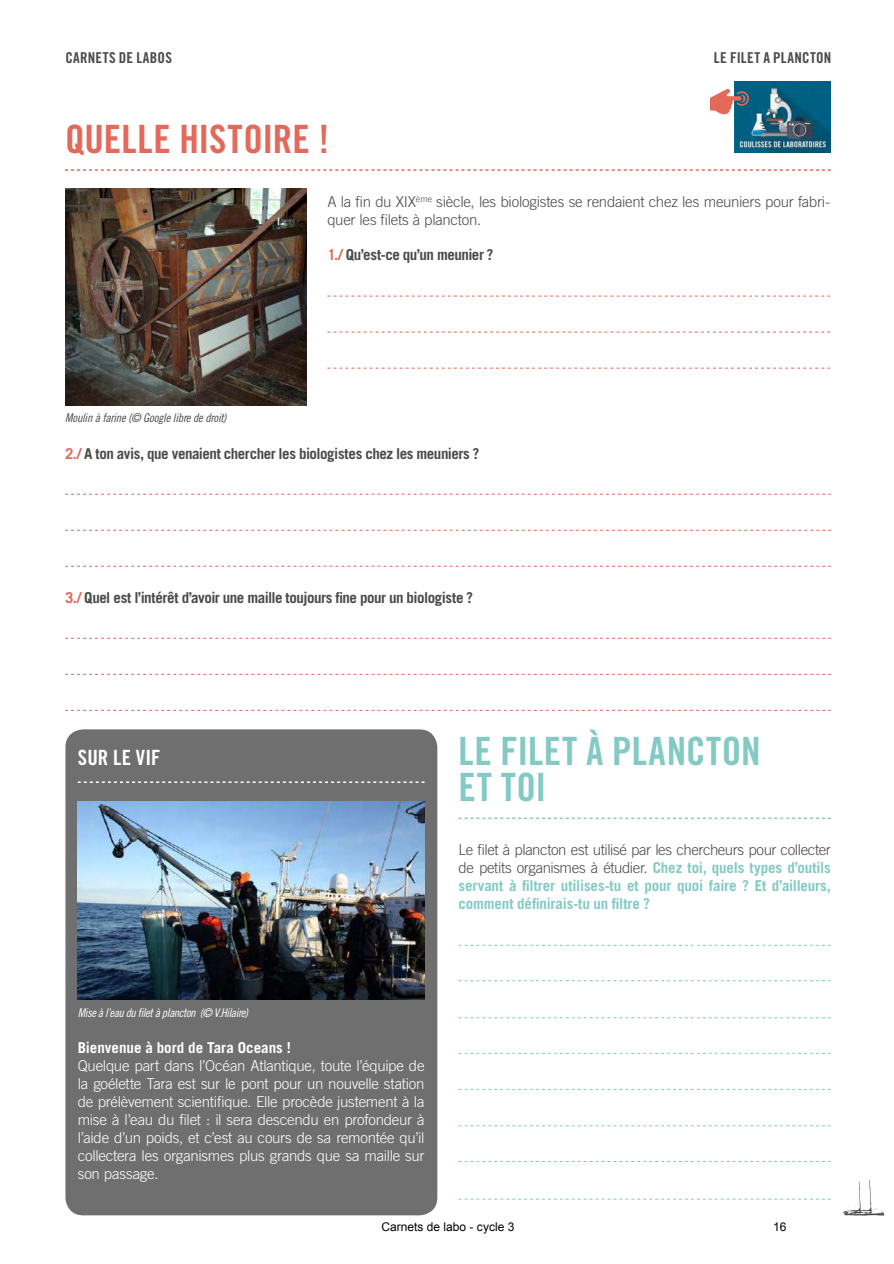
<style>
.page{position:relative;width:894px;height:1264px;background:#fff}
.page>*{position:absolute;margin:0;border:0;box-sizing:border-box;transform-origin:0 0}
.t1{font:39px/36px "Trade Gothic LT Std Bd Cn 20";letter-spacing:.015em;color:#83cac4}
.t2{font:39px "Trade Gothic LT Std Bd Cn 20";letter-spacing:.005em;color:#e3695b}
.t3{font:21px "Trade Gothic LT Std Bd Cn 20";letter-spacing:.01em;color:#fff}
.t4{font:300 15px/18px "Trade Gothic LT Std";letter-spacing:-.015em;color:#fff;text-align:justify}
.t5{font:700 15px/18px "Trade Gothic LT Std";letter-spacing:-.01em;color:#83cac4;text-align:justify}
.t6{font:700 15px "Trade Gothic LT Std";letter-spacing:-.03em;color:#4a4a49}
.t7{font:300 15px/18px "Trade Gothic LT Std";letter-spacing:-.015em;color:#4a4a49}
.t8{font:15px "Trade Gothic LT Std Bd Cn 20";letter-spacing:.02em;color:#4a4a49}
.t9{font:700 15px "Trade Gothic LT Std";color:#fff}
.t10{font:12px "Trade Gothic LT Std Cn 18 Obl";letter-spacing:-.035em;color:#fff}
.t11{font:12px "Trade Gothic LT Std Cn 18 Obl";letter-spacing:-.015em;color:#4a4a49}
.t12{font:12px "Arial";color:#000}
.s1{color:#e3695b}
.s2{font-weight:300;color:#4a4a49}
</style>
<div class="page">
<svg style="left:843px;top:1180px;width:42px;height:35px"></svg>
<div style="left:65px;top:729px;width:372px;height:486px;background:#706f6f;border-radius:18px"></div>
<svg style="left:458px;top:817px;width:372px;height:2px"></svg>
<svg style="left:78px;top:781px;width:346px;height:1px"></svg>
<svg style="left:65px;top:169px;width:765px;height:2px"></svg>
<svg style="left:459px;top:944px;width:371px;height:1px"></svg>
<svg style="left:458px;top:980px;width:372px;height:1px"></svg>
<svg style="left:458px;top:1017px;width:372px;height:1px"></svg>
<svg style="left:459px;top:1052px;width:371px;height:1px"></svg>
<svg style="left:458px;top:1125px;width:372px;height:1px"></svg>
<svg style="left:458px;top:1198px;width:372px;height:1px"></svg>
<svg style="left:327px;top:296px;width:503px;height:1px"></svg>
<svg style="left:327px;top:332px;width:503px;height:1px"></svg>
<svg style="left:327px;top:368px;width:503px;height:1px"></svg>
<svg style="left:65px;top:494px;width:766px;height:1px"></svg>
<svg style="left:65px;top:530px;width:766px;height:1px"></svg>
<svg style="left:65px;top:566px;width:766px;height:1px"></svg>
<svg style="left:65px;top:638px;width:766px;height:1px"></svg>
<svg style="left:65px;top:674px;width:766px;height:1px"></svg>
<svg style="left:65px;top:710px;width:766px;height:1px"></svg>
<img style="left:734px;top:81px;width:96px;height:72px">
<img style="left:78px;top:801px;width:346px;height:198px">
<svg style="left:710px;top:88px;width:38px;height:27px"></svg>
<img style="left:65px;top:189px;width:241px;height:216px">
<p class="t8" style="left:65px;top:48px;width:108px">CARNETS DE LABOS</p>
<p class="t8" style="left:713px;top:48px;width:119px">LE FILET A PLANCTON</p>
<h1 class="t2" style="left:65px;top:115px;width:266px">QUELLE HISTOIRE !</h1>
<p class="t11" style="left:65px;top:411px;width:163px">Moulin à farine (© Google libre de droit)</p>
<p class="t7" style="left:327px;top:192px;width:504px">A la fin du XIX<sup>ème</sup> siècle, les biologistes se rendaient chez les meuniers pour fabri&shy;quer les filets à plancton.</p>
<p class="t6" style="left:327px;top:246px;width:168px"><span class="s1">1./</span> Qu’est-ce qu’un meunier ?</p>
<p class="t6" style="left:65px;top:444px;width:416px"><span class="s1">2./</span> A ton avis, que venaient chercher les biologistes chez les meuniers ?</p>
<p class="t6" style="left:65px;top:588px;width:409px"><span class="s1">3./</span> Quel est l’intérêt d’avoir une maille toujours fine pour un biologiste ?</p>
<h2 class="t3" style="left:78px;top:744px;width:84px">SUR LE VIF</h2>
<h1 class="t1" style="left:458px;top:732px;width:303px">LE FILET À PLANCTON<br>ET TOI</h1>
<p class="t5" style="left:458px;top:840px;width:374px"><span class="s2">Le filet à plancton est utilisé par les chercheurs pour collecter de petits organismes à étudier.</span> Chez toi, quels types d’outils servant à filtrer utilises-tu et pour quoi faire ? Et d’ailleurs, comment définirais-tu un filtre ?</p>
<p class="t10" style="left:78px;top:1005px;width:172px">Mise à l’eau du filet à plancton (© V.Hilaire)</p>
<p class="t9" style="left:78px;top:1038px;width:215px">Bienvenue à bord de Tara Oceans !</p>
<p class="t4" style="left:78px;top:1056px;width:348px">Quelque part dans l’Océan Atlantique, toute l’équipe de la goélette Tara est sur le pont pour un nouvelle station de prélèvement scientifique. Elle procède justement à la mise à l’eau du filet : il sera descendu en profondeur à l’aide d’un poids, et c’est au cours de sa remontée qu’il collectera les organismes plus grands que sa maille sur son passage.</p>
<p class="t12" style="left:381px;top:1218px;width:134px">Carnets de labo - cycle 3</p>
<p class="t12" style="left:773px;top:1218px;width:15px">16</p>
</div>
